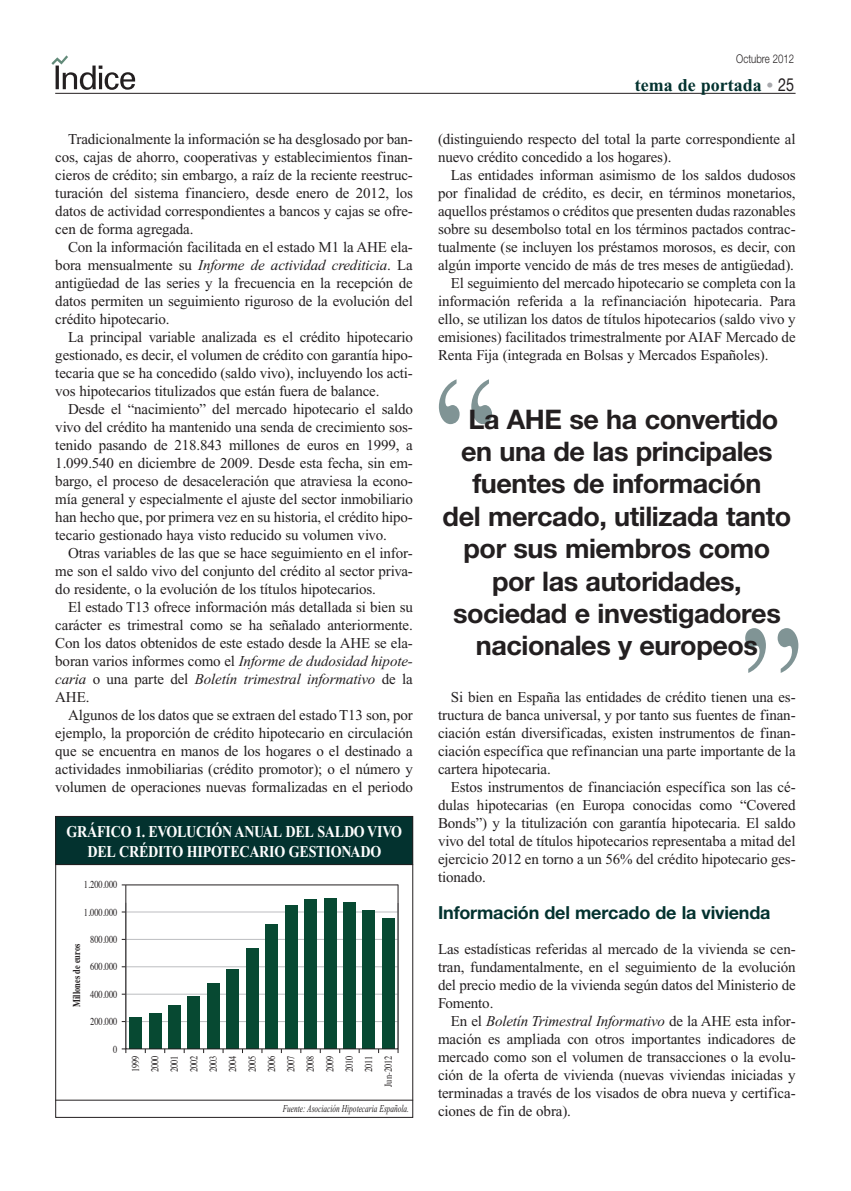
<style>
.page{position:relative;width:851px;height:1191px;background:#fff}
.page>*{position:absolute;margin:0;border:0;box-sizing:border-box;transform-origin:0 0}
.t1{font:177.15px "Times New Roman";color:#809495;scale:.79 1}
.t2{font:700 27px/32.4px "Helvetica Neue LT Std";letter-spacing:-.015em;color:#231f20;text-align:center}
.t3{font:700 18px "Helvetica Neue LT Std";letter-spacing:-.01em;color:#03322f}
.t4{font:700 18px "Times New Roman";color:#03322f}
.t5{font:700 16.5px/19.8px "Times New Roman";letter-spacing:-.015em;color:#fff;text-align:center;scale:.85 1}
.t6{font:15px/18px "Times New Roman";letter-spacing:-.01em;color:#231f20;text-align:justify}
.t7{font:300 12px "Helvetica Neue LT Std";color:#231f20;scale:.8 1}
.t8{font:10.5px/19.4px "Times";color:#231f20;text-align:right;scale:.8 1}
.t9{font:italic 10.5px "Times New Roman";color:#231f20;scale:.7 1}
.t10{font:700 10.5px "Times";color:#231f20;scale:.8 1}
.s1{font-style:italic}
.s2{color:#a8a9ad}
.s3{font-family:"Helvetica Neue LT Std";font-weight:400;color:#231f20}
</style>
<div class="page">
<hr style="left:55px;top:93px;width:740px;height:1px;background:#231f20">
<svg style="left:51px;top:55px;width:84px;height:35px"></svg>
<hr style="left:55px;top:1099px;width:358px;height:1px;background:#231f20">
<div style="left:56px;top:816px;width:357px;height:48px;background:#03322f"></div>
<div style="left:55px;top:816px;width:358px;height:301px;border:1px solid #231f20"></div>
<hr style="left:126px;top:1021px;width:272px;height:1px;background:#bcbdc0">
<hr style="left:126px;top:993px;width:272px;height:1px;background:#bcbdc0">
<hr style="left:126px;top:966px;width:272px;height:1px;background:#bcbdc0">
<hr style="left:126px;top:939px;width:272px;height:1px;background:#bcbdc0">
<hr style="left:126px;top:911px;width:272px;height:1px;background:#bcbdc0">
<div style="left:129px;top:1017px;width:12px;height:32px;background:#074932"></div>
<div style="left:149px;top:1013px;width:12px;height:36px;background:#074932"></div>
<div style="left:168px;top:1005px;width:12px;height:44px;background:#074932"></div>
<div style="left:188px;top:996px;width:12px;height:53px;background:#074932"></div>
<div style="left:207px;top:983px;width:12px;height:66px;background:#074932"></div>
<div style="left:227px;top:969px;width:12px;height:80px;background:#074932"></div>
<div style="left:246px;top:948px;width:12px;height:101px;background:#074932"></div>
<div style="left:265px;top:924px;width:12px;height:125px;background:#074932"></div>
<div style="left:285px;top:905px;width:12px;height:144px;background:#074932"></div>
<div style="left:304px;top:899px;width:12px;height:150px;background:#074932"></div>
<div style="left:324px;top:898px;width:12px;height:151px;background:#074932"></div>
<div style="left:343px;top:902px;width:12px;height:147px;background:#074932"></div>
<div style="left:382px;top:918px;width:12px;height:131px;background:#074932"></div>
<div style="left:363px;top:910px;width:12px;height:139px;background:#074932"></div>
<div style="left:125px;top:884px;width:273px;height:165px;border:1px solid #231f20"></div>
<hr style="left:55px;top:864px;width:358px;height:1px;background:#231f20">
<p class="t6" style="left:55px;top:131px;width:359px;text-indent:13px">Tradicionalmente la información se ha desglosado por ban&shy;cos, cajas de ahorro, cooperativas y establecimientos finan&shy;cieros de crédito; sin embargo, a raíz de la reciente reestruc&shy;turación del sistema financiero, desde enero de 2012, los datos de actividad correspondientes a bancos y cajas se ofre&shy;cen de forma agregada.</p>
<p class="t6" style="left:55px;top:239px;width:359px;text-indent:13px">Con la información facilitada en el estado M1 la AHE ela&shy;bora mensualmente su <span class="s1">Informe de actividad crediticia</span>. La antigüedad de las series y la frecuencia en la recepción de datos permiten un seguimiento riguroso de la evolución del crédito hipotecario.</p>
<p class="t6" style="left:55px;top:329px;width:359px;text-indent:13px">La principal variable analizada es el crédito hipotecario gestionado, es decir, el volumen de crédito con garantía hipo&shy;tecaria que se ha concedido (saldo vivo), incluyendo los acti&shy;vos hipotecarios titulizados que están fuera de balance.</p>
<p class="t6" style="left:55px;top:401px;width:359px;text-indent:13px">Desde el “nacimiento” del mercado hipotecario el saldo vivo del crédito ha mantenido una senda de crecimiento sos&shy;tenido pasando de 218.843 millones de euros en 1999, a 1.099.540 en diciembre de 2009. Desde esta fecha, sin em&shy;bargo, el proceso de desaceleración que atraviesa la econo&shy;mía general y especialmente el ajuste del sector inmobiliario han hecho que, por primera vez en su historia, el crédito hipo&shy;tecario gestionado haya visto reducido su volumen vivo.</p>
<p class="t6" style="left:55px;top:545px;width:359px;text-indent:13px">Otras variables de las que se hace seguimiento en el infor&shy;me son el saldo vivo del conjunto del crédito al sector priva&shy;do residente, o la evolución de los títulos hipotecarios.</p>
<p class="t6" style="left:55px;top:599px;width:359px;text-indent:13px">El estado T13 ofrece información más detallada si bien su carácter es trimestral como se ha señalado anteriormente.<br>Con los datos obtenidos de este estado desde la AHE se ela&shy;boran varios informes como el <span class="s1">Informe de dudosidad hipote&shy;caria</span> o una parte del <span class="s1">Boletín trimestral informativo</span> de la AHE.</p>
<p class="t6" style="left:55px;top:707px;width:359px;text-indent:13px">Algunos de los datos que se extraen del estado T13 son, por ejemplo, la proporción de crédito hipotecario en circulación que se encuentra en manos de los hogares o el destinado a actividades inmobiliarias (crédito promotor); o el número y volumen de operaciones nuevas formalizadas en el periodo</p>
<p class="t5" style="left:67px;top:823px;width:396px">GRÁFICO 1. EVOLUCIÓN ANUAL DEL SALDO VIVO<br>DEL CRÉDITO HIPOTECARIO GESTIONADO</p>
<p class="t8" style="left:84px;top:876px;width:44px">1.200.000</p>
<p class="t8" style="left:84px;top:903px;width:44px">1.000.000</p>
<p class="t10" style="left:72px;top:1006px;width:80px;rotate:-90deg">Millones de euros</p>
<p class="t8" style="left:90px;top:930px;width:36px">800.000</p>
<p class="t8" style="left:90px;top:958px;width:36px">600.000</p>
<p class="t8" style="left:90px;top:985px;width:36px">400.000</p>
<p class="t8" style="left:90px;top:1013px;width:36px">200.000</p>
<p class="t8" style="left:113px;top:1040px;width:7px">0</p>
<p class="t8" style="left:127px;top:1086px;width:41px;rotate:-90deg">1999<br>2000<br>2001<br>2002<br>2003<br>2004<br>2005<br>2006<br>2007<br>2008<br>2009<br>2010<br>2011<br>Jun-2012</p>
<p class="t9" style="left:283px;top:1104px;width:182px">Fuente: Asociación Hipotecaria Española.</p>
<p class="t7" style="left:736px;top:54px;width:74px">Octubre 2012</p>
<p class="t4" style="left:634px;top:79px;width:161px">tema de portada <span class="s2">•</span> <span class="s3">25</span></p>
<p class="t6" style="left:438px;top:131px;width:359px">(distinguiendo respecto del total la parte correspondiente al nuevo crédito concedido a los hogares).</p>
<p class="t6" style="left:451px;top:167px;width:346px">Las entidades informan asimismo de los saldos dudosos</p>
<p class="t6" style="left:438px;top:185px;width:359px">por finalidad de crédito, es decir, en términos monetarios,</p>
<p class="t6" style="left:438px;top:203px;width:359px">aquellos préstamos o créditos que presenten dudas razonables</p>
<p class="t6" style="left:438px;top:221px;width:359px">sobre su desembolso total en los términos pactados contrac-</p>
<p class="t6" style="left:438px;top:239px;width:359px">tualmente (se incluyen los préstamos morosos, es decir, con</p>
<p class="t6" style="left:438px;top:257px;width:357px">algún importe vencido de más de tres meses de antigüedad).</p>
<p class="t6" style="left:451px;top:275px;width:346px">El seguimiento del mercado hipotecario se completa con la</p>
<p class="t6" style="left:438px;top:293px;width:359px">información referida a la refinanciación hipotecaria. Para</p>
<p class="t6" style="left:438px;top:311px;width:359px">ello, se utilizan los datos de títulos hipotecarios (saldo vivo y</p>
<p class="t6" style="left:438px;top:329px;width:359px">emisiones) facilitados trimestralmente por AIAF Mercado de</p>
<p class="t6" style="left:438px;top:347px;width:332px">Renta Fija (integrada en Bolsas y Mercados Españoles).</p>
<h1 class="t1" style="left:434px;top:376px;width:80px">“</h1>
<h2 class="t2" style="left:442px;top:405px;width:350px">La AHE se ha convertido<br>en una de las principales fuentes de información<br>del mercado, utilizada tanto por sus miembros como por las autoridades, sociedad e investigadores nacionales y europeos</h2>
<h1 class="t1" style="left:740px;top:625px;width:80px">”</h1>
<p class="t6" style="left:438px;top:689px;width:359px;text-indent:13px">Si bien en España las entidades de crédito tienen una es&shy;tructura de banca universal, y por tanto sus fuentes de finan&shy;ciación están diversificadas, existen instrumentos de finan&shy;ciación específica que refinancian una parte importante de la cartera hipotecaria.</p>
<p class="t6" style="left:438px;top:779px;width:359px;text-indent:13px">Estos instrumentos de financiación específica son las cé&shy;dulas hipotecarias (en Europa conocidas como “Covered Bonds”) y la titulización con garantía hipotecaria. El saldo vivo del total de títulos hipotecarios representaba a mitad del ejercicio 2012 en torno a un 56% del crédito hipotecario ges&shy;tionado.</p>
<p class="t3" style="left:438px;top:906px;width:334px">Información del mercado de la vivienda</p>
<p class="t6" style="left:438px;top:941px;width:359px">Las estadísticas referidas al mercado de la vivienda se cen&shy;tran, fundamentalmente, en el seguimiento de la evolución del precio medio de la vivienda según datos del Ministerio de Fomento.</p>
<p class="t6" style="left:438px;top:1013px;width:359px;text-indent:13px">En el <span class="s1">Boletín Trimestral Informativo</span> de la AHE esta infor&shy;mación es ampliada con otros importantes indicadores de mercado como son el volumen de transacciones o la evolu&shy;ción de la oferta de vivienda (nuevas viviendas iniciadas y terminadas a través de los visados de obra nueva y certifica&shy;ciones de fin de obra).</p>
</div>
